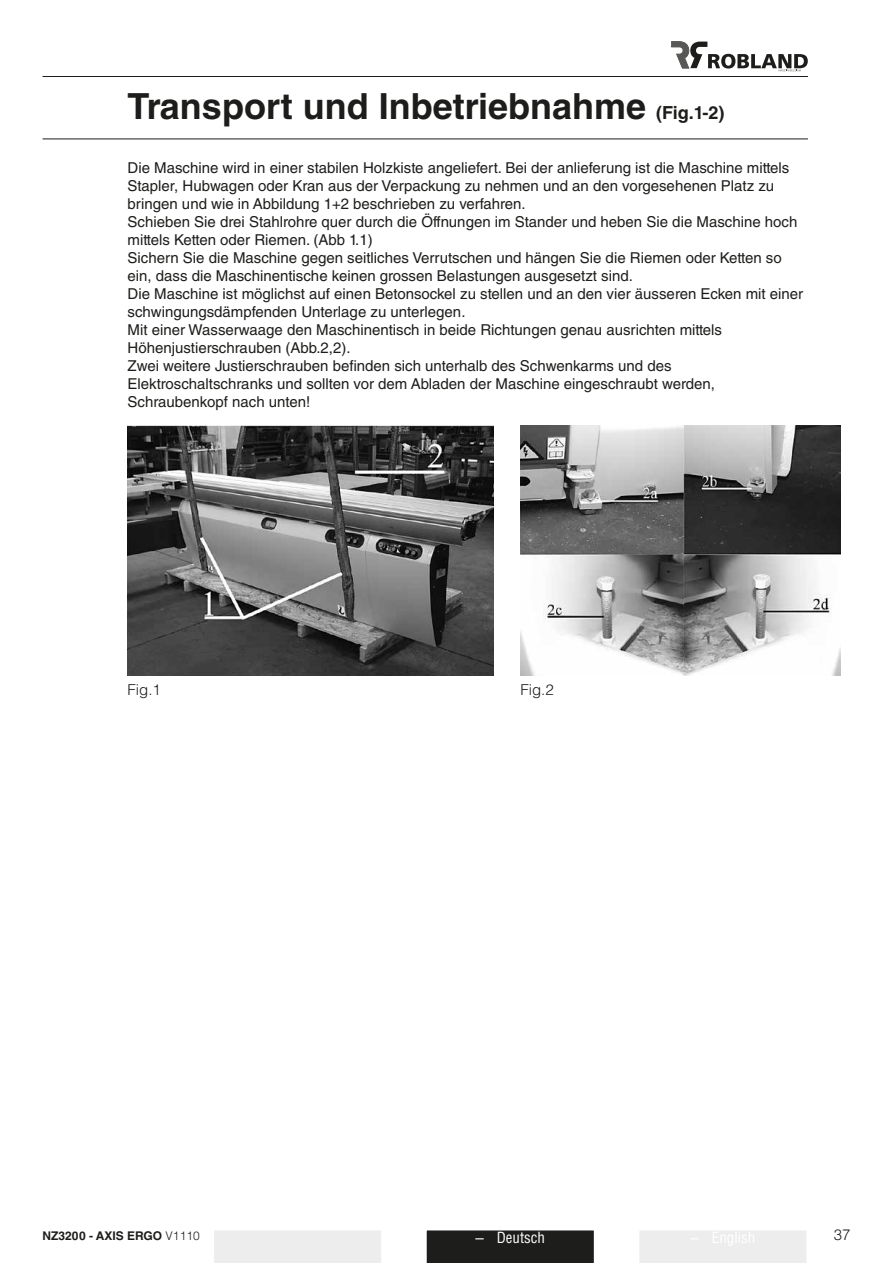
<style>
.page{position:relative;width:893px;height:1263px;background:#fff}
.page>*{position:absolute;margin:0;border:0;box-sizing:border-box;transform-origin:0 0}
.t1{font:700 36px "Helvetica LT Std";color:#1d1d1b}
.t2{font:15px/18px "Helvetica LT Std";color:#1d1d1b}
.t3{font:300 15px "Helvetica LT Std";color:#1d1d1b}
.t4{font:condensed 15px "Helvetica LT Std";color:#fff}
.t5{font:700 12px "Helvetica LT Std";color:#1d1d1b}
.s1{font-size:18px}
.s2{font-weight:300}
.s3{font-stretch:normal}
</style>
<div class="page">
<svg style="left:672px;top:42px;width:136px;height:29px"></svg>
<div style="left:639px;top:1231px;width:167px;height:32px;background:#ededed"></div>
<div style="left:426px;top:1230px;width:168px;height:33px;background:#1d1d1b"></div>
<div style="left:214px;top:1231px;width:167px;height:32px;background:#ededed"></div>
<hr style="left:43px;top:76px;width:765px;height:1px;background:#1d1d1b">
<hr style="left:43px;top:139px;width:765px;height:1px;background:#1d1d1b">
<img style="left:128px;top:426px;width:365px;height:249px">
<img style="left:520px;top:426px;width:320px;height:249px">
<h1 class="t1" style="left:128px;top:85px;width:598px">Transport und Inbetriebnahme <span class="s1">(Fig.1-2)</span></h1>
<p class="t2" style="left:128px;top:159px;width:677px">Die Maschine wird in einer stabilen Holzkiste angeliefert. Bei der anlieferung ist die Maschine mittels Stapler, Hubwagen oder Kran aus der Verpackung zu nehmen und an den vorgesehenen Platz zu bringen und wie in Abbildung 1+2 beschrieben zu verfahren.<br>Schieben Sie drei Stahlrohre quer durch die Öffnungen im Stander und heben Sie die Maschine hoch mittels Ketten oder Riemen. (Abb 1.1)<br>Sichern Sie die Maschine gegen seitliches Verrutschen und hängen Sie die Riemen oder Ketten so ein, dass die Maschinentische keinen grossen Belastungen ausgesetzt sind.<br>Die Maschine ist möglichst auf einen Betonsockel zu stellen und an den vier äusseren Ecken mit einer schwingungsdämpfenden Unterlage zu unterlegen.<br>Mit einer Wasserwaage den Maschinentisch in beide Richtungen genau ausrichten mittels Höhenjustierschrauben (Abb.2,2).<br>Zwei weitere Justierschrauben befinden sich unterhalb des Schwenkarms und des Elektroschaltschranks und sollten vor dem Abladen der Maschine eingeschraubt werden, Schraubenkopf nach unten!</p>
<p class="t3" style="left:128px;top:680px;width:35px">Fig.1</p>
<p class="t3" style="left:520px;top:680px;width:35px">Fig.2</p>
<p class="t5" style="left:43px;top:1228px;width:159px">NZ3200 - AXIS ERGO <span class="s2">V1110</span></p>
<p class="t4" style="left:475px;top:1228px;width:71px"><span class="s3">–</span> Deutsch</p>
<p class="t3" style="left:834px;top:1225px;width:18px">37</p>
</div>
